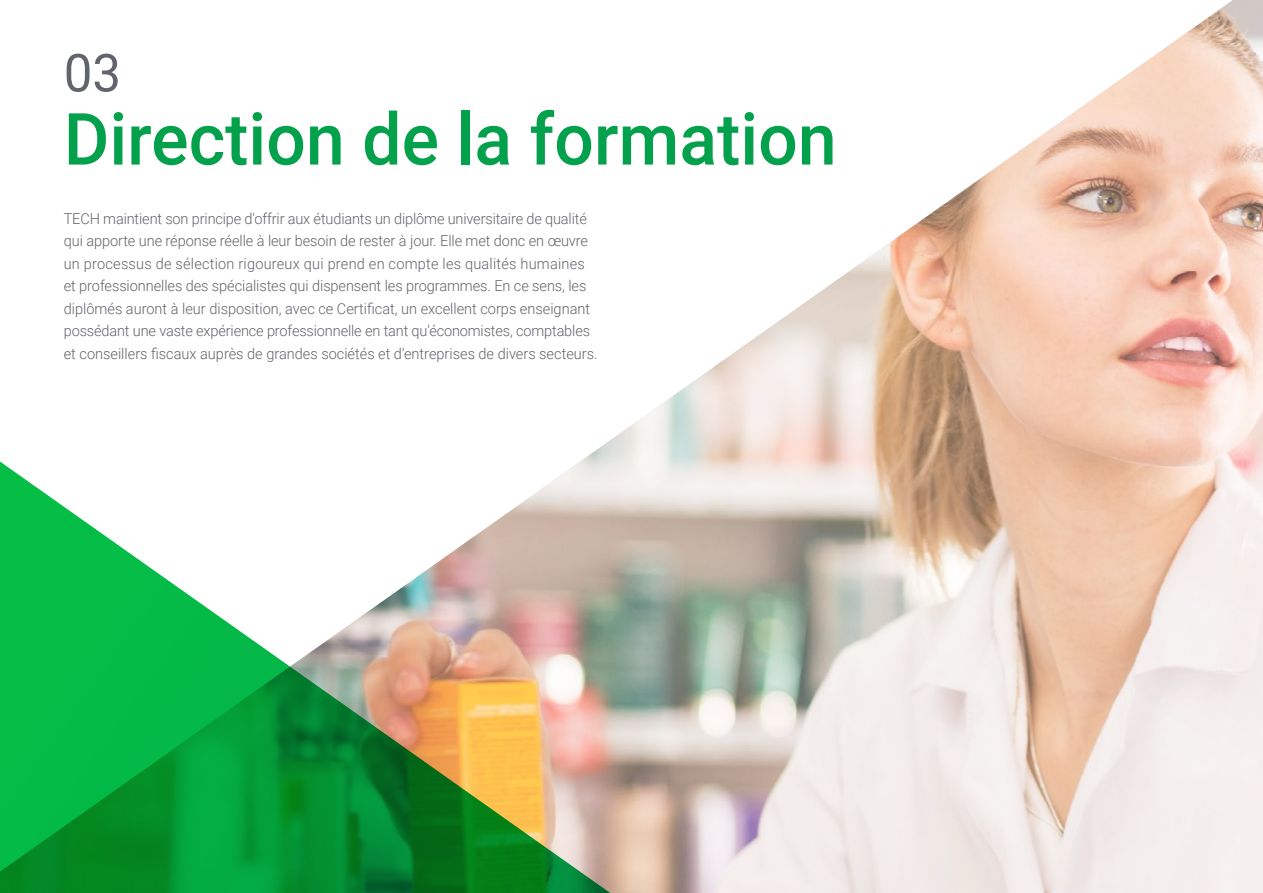
<style>
.page{position:relative;width:1263px;height:893px;background:#fff}
.page>*{position:absolute;margin:0;border:0;box-sizing:border-box;transform-origin:0 0}
.t1{font:500 72px "Roboto";color:#04a14d}
.t2{font:52.5px "Roboto";color:#61646a}
.t3{font:300 15px/22.5px "Roboto";letter-spacing:-.005em;color:#61646a}
</style>
<div class="page">
<img style="left:602px;top:0;width:661px;height:893px">
<svg style="left:0;top:446px;width:640px;height:447px"></svg>
<h2 class="t2" style="left:64px;top:36px;width:59px">03</h2>
<h1 class="t1" style="left:64px;top:89px;width:774px">Direction de la formation</h1>
<p class="t3" style="left:64px;top:207px;width:535px">TECH maintient son principe d'offrir aux étudiants un diplôme universitaire de qualité qui apporte une réponse réelle à leur besoin de rester à jour. Elle met donc en œuvre un processus de sélection rigoureux qui prend en compte les qualités humaines et professionnelles des spécialistes qui dispensent les programmes. En ce sens, les diplômés auront à leur disposition, avec ce Certificat, un excellent corps enseignant possédant une vaste expérience professionnelle en tant qu'économistes, comptables et conseillers fiscaux auprès de grandes sociétés et d'entreprises de divers secteurs.</p>
</div>
